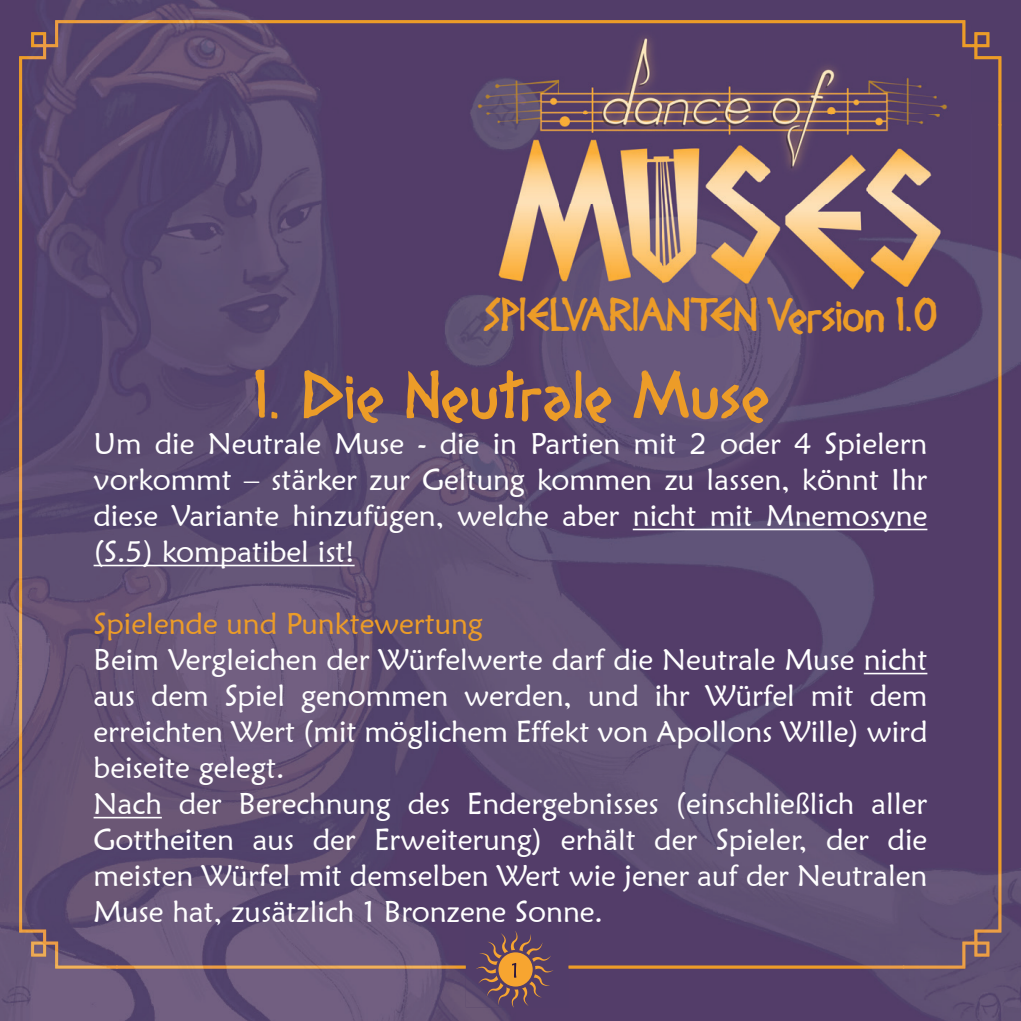
<style>
.page{position:relative;width:1021px;height:1021px;background:#fff}
.page>*{position:absolute;margin:0;border:0;box-sizing:border-box;transform-origin:0 0}
.t1{font:60px "Diogenes";letter-spacing:.03em;color:#ec9c28}
.t2{font:42px "Diogenes";color:#ec9c28}
.t3{font:30px/36px "Maiandra GD";color:#fff;text-align:justify}
.t4{font:30px "Maiandra GD";color:#ec9c28}
</style>
<div class="page">
<img style="left:0;top:0;width:510px;height:1020px">
<div style="left:510px;top:0;width:510px;height:101px;background:#523d69"></div>
<img style="left:920px;top:101px;width:100px;height:919px">
<img style="left:510px;top:294px;width:410px;height:726px">
<img style="left:19px;top:20px;width:982px;height:105px">
<img style="left:19px;top:124px;width:99px;height:844px">
<img style="left:902px;top:124px;width:99px;height:844px">
<img style="left:116px;top:965px;width:788px;height:3px">
<img style="left:466px;top:929px;width:102px;height:78px">
<img style="left:510px;top:930px;width:7px;height:20px">
<img style="left:511px;top:989px;width:7px;height:18px">
<img style="left:535px;top:965px;width:18px;height:7px">
<img style="left:475px;top:966px;width:21px;height:7px">
<img style="left:526px;top:942px;width:16px;height:13px">
<img style="left:487px;top:983px;width:16px;height:13px">
<img style="left:529px;top:981px;width:13px;height:16px">
<img style="left:487px;top:941px;width:13px;height:17px">
<img style="left:519px;top:933px;width:12px;height:18px">
<img style="left:498px;top:987px;width:12px;height:18px">
<img style="left:533px;top:974px;width:17px;height:11px">
<img style="left:479px;top:953px;width:18px;height:11px">
<img style="left:532px;top:955px;width:19px;height:6px">
<img style="left:478px;top:975px;width:20px;height:8px">
<img style="left:522px;top:987px;width:7px;height:18px">
<img style="left:500px;top:933px;width:8px;height:19px">
<img style="left:498px;top:952px;width:34px;height:34px">
<img style="left:512px;top:962px;width:4px;height:15px">
<img style="left:457px;top:25px;width:514px;height:269px">
<img style="left:962px;top:25px;width:9px;height:22px">
<hr style="left:632px;top:528px;width:295px;height:2px;background:#fff">
<hr style="left:94px;top:564px;width:260px;height:2px;background:#fff">
<hr style="left:863px;top:672px;width:64px;height:2px;background:#fff">
<hr style="left:94px;top:816px;width:68px;height:2px;background:#fff">
<h2 class="t2" style="left:483px;top:292px;width:456px">SPIELVARIANTEN Version 1.0</h2>
<h1 class="t1" style="left:253px;top:362px;width:517px">1. Die Neutrale Muse</h1>
<p class="t3" style="left:94px;top:425px;width:835px">Um die Neutrale Muse - die in Partien mit 2 oder 4 Spielern vorkommt – stärker zur Geltung kommen zu lassen, könnt Ihr diese Variante hinzufügen, welche aber nicht mit Mnemosyne (S.5) kompatibel ist!</p>
<p class="t4" style="left:94px;top:605px;width:391px">Spielende und Punktewertung</p>
<p class="t3" style="left:94px;top:641px;width:835px;text-align:left">Beim Vergleichen der Würfelwerte darf die Neutrale Muse nicht aus dem Spiel genommen werden, und ihr Würfel mit dem erreichten Wert (mit möglichem Effekt von Apollons Wille) wird beiseite gelegt.<br>Nach der Berechnung des Endergebnisses (einschließlich aller Gottheiten aus der Erweiterung) erhält der Spieler, der die meisten Würfel mit demselben Wert wie jener auf der Neutralen Muse hat, zusätzlich 1 Bronzene Sonne.</p>
</div>
